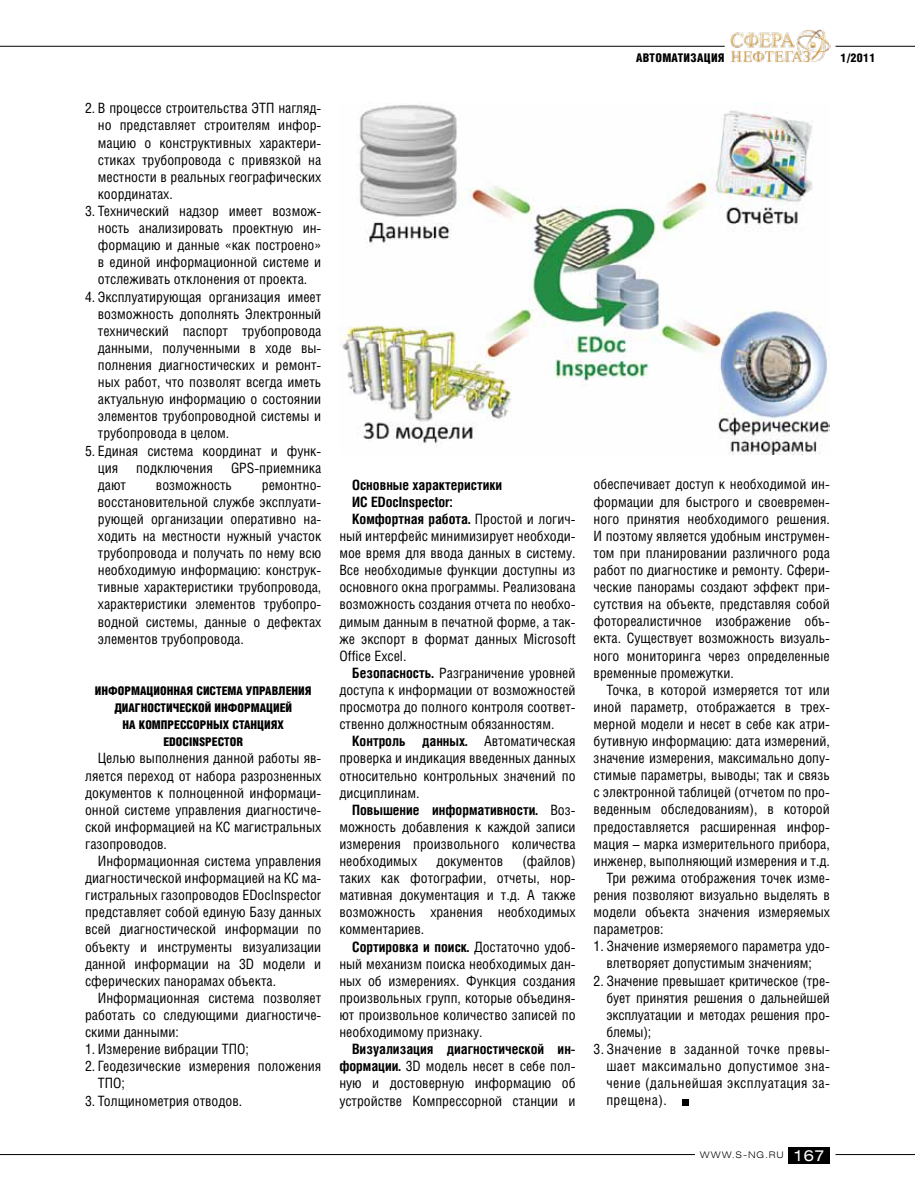
<style>
.page{position:relative;width:915px;height:1191px;background:#fff}
.page>*{position:absolute;margin:0;border:0;box-sizing:border-box;transform-origin:0 0}
.t1{font:15px "Helios Ext";color:#fff}
.t2{font:14.25px/17.1px "Helios Cond";color:#000;text-align:justify}
.t3{font:700 14.25px "Helios Cond";color:#000}
.t4{font:900 12px/17.1px "Helios Cond";color:#000;text-align:center}
.t5{font:900 12px "Helios Cond";letter-spacing:.025em;color:#000}
.t6{font:300 9px "Helios Ext";letter-spacing:.1em;color:#000}
.s1{font-weight:400}
.s2{font-weight:700}
</style>
<div class="page">
<hr style="left:835px;top:46px;width:79px;height:1px;background:#000">
<hr style="left:0;top:46px;width:724px;height:1px;background:#000">
<hr style="left:835px;top:1154px;width:79px;height:1px;background:#000">
<hr style="left:0;top:1154px;width:694px;height:1px;background:#000">
<img style="left:730px;top:29px;width:100px;height:34px">
<div style="left:787px;top:1147px;width:42px;height:16px;background:#000"></div>
<img style="left:339px;top:105px;width:490px;height:350px">
<svg style="left:682px;top:1099px;width:6px;height:6px"></svg>
<p class="t2" style="left:98px;top:99px;width:225px;text-indent:-13px">2. В процессе строительства ЭТП нагляд&shy;но представляет строителям инфор&shy;мацию о конструктивных характери&shy;стиках трубопровода с привязкой на местности в реальных географических координатах.</p>
<p class="t2" style="left:98px;top:202px;width:225px;text-indent:-13px">3. Технический надзор имеет возмож&shy;ность анализировать проектную ин&shy;формацию и данные «как построено» в единой информационной системе и отслеживать отклонения от проекта.</p>
<p class="t2" style="left:98px;top:288px;width:225px;text-indent:-13px">4. Эксплуатирующая организация имеет возможность дополнять Электронный технический паспорт трубопровода данными, полученными в ходе вы&shy;полнения диагностических и ремонт&shy;ных работ, что позволят всегда иметь актуальную информацию о состоянии элементов трубопроводной системы и трубопровода в целом.</p>
<p class="t2" style="left:98px;top:441px;width:225px;text-indent:-13px">5. Единая система координат и функ&shy;ция</p>
<p class="t2" style="left:136px;top:459px;width:78px">подключения</p>
<p class="t2" style="left:231px;top:459px;width:92px">GPS-приемника</p>
<p class="t2" style="left:98px;top:476px;width:225px;text-indent:164px">ремонтно&shy;восстановительной службе эксплуати&shy;рующей организации оперативно на&shy;ходить на местности нужный участок трубопровода и получать по нему всю необходимую информацию: конструк&shy;тивные характеристики трубопровода, характеристики элементов трубопро&shy;водной системы, данные о дефектах элементов трубопровода.</p>
<p class="t4" style="left:95px;top:682px;width:218px">ИНФОРМАЦИОННАЯ СИСТЕМА УПРАВЛЕНИЯ<br>ДИАГНОСТИЧЕСКОЙ ИНФОРМАЦИЕЙ<br>НА КОМПРЕССОРНЫХ СТАНЦИЯХ<br>EDOCINSPECTOR</p>
<p class="t2" style="left:85px;top:749px;width:238px;text-indent:13px">Целью выполнения данной работы яв&shy;ляется переход от набора разрозненных документов к полноценной информаци&shy;онной системе управления диагностиче&shy;ской информацией на КС магистральных газопроводов.</p>
<p class="t2" style="left:85px;top:852px;width:238px;text-indent:13px">Информационная система управления диагностической информацией на КС ма&shy;гистральных газопроводов EDocInspector представляет собой единую Базу данных всей диагностической информации по объекту и инструменты визуализации данной информации на 3D модели и сферических панорамах объекта.</p>
<p class="t2" style="left:85px;top:989px;width:238px;text-indent:13px">Информационная система позволяет работать со следующими диагностиче&shy;скими данными:</p>
<p class="t2" style="left:85px;top:1040px;width:165px">1. Измерение вибрации ТПО;</p>
<p class="t2" style="left:98px;top:1057px;width:225px;text-indent:-13px">2. Геодезические измерения положения<br>ТПО;</p>
<p class="t2" style="left:85px;top:1091px;width:158px">3. Толщинометрия отводов.</p>
<p class="t2" style="left:98px;top:476px;width:30px">дают</p>
<p class="t2" style="left:156px;top:476px;width:77px">возможность</p>
<p class="t3" style="left:352px;top:476px;width:151px">Основные характеристики</p>
<p class="t3" style="left:352px;top:493px;width:102px">ИС EDocInspector:</p>
<p class="t3" style="left:352px;top:510px;width:225px">Комфортная работа. <span class="s1">Простой и логич-</span></p>
<p class="t2" style="left:339px;top:527px;width:238px">ный интерфейс минимизирует необходи-</p>
<p class="t2" style="left:339px;top:544px;width:238px">мое время для ввода данных в систему.</p>
<p class="t2" style="left:339px;top:561px;width:238px">Все необходимые функции доступны из</p>
<p class="t2" style="left:339px;top:578px;width:238px">основного окна программы. Реализована</p>
<p class="t2" style="left:339px;top:595px;width:238px">возможность создания отчета по необхо-</p>
<p class="t2" style="left:339px;top:612px;width:238px">димым данным в печатной форме, а так-</p>
<p class="t2" style="left:339px;top:630px;width:238px">же экспорт в формат данных Microsoft</p>
<p class="t2" style="left:339px;top:647px;width:69px">Office Excel.</p>
<p class="t2" style="left:352px;top:664px;width:225px"><span class="s2">Безопасность.</span> Разграничение уровней</p>
<p class="t2" style="left:339px;top:681px;width:238px">доступа к информации от возможностей</p>
<p class="t2" style="left:339px;top:698px;width:238px">просмотра до полного контроля соответ-</p>
<p class="t2" style="left:339px;top:715px;width:216px">ственно должностным обязанностям.</p>
<p class="t3" style="left:352px;top:732px;width:225px">Контроль данных. <span class="s1">Автоматическая</span></p>
<p class="t2" style="left:339px;top:749px;width:238px">проверка и индикация введенных данных</p>
<p class="t2" style="left:339px;top:766px;width:238px">относительно контрольных значений по</p>
<p class="t2" style="left:339px;top:783px;width:82px">дисциплинам.</p>
<p class="t3" style="left:352px;top:801px;width:225px">Повышение информативности. <span class="s1">Воз-</span></p>
<p class="t2" style="left:339px;top:818px;width:238px">можность добавления к каждой записи</p>
<p class="t2" style="left:339px;top:835px;width:238px">измерения произвольного количества</p>
<p class="t2" style="left:339px;top:852px;width:79px">необходимых</p>
<p class="t2" style="left:436px;top:852px;width:68px">документов</p>
<p class="t2" style="left:339px;top:852px;width:238px;text-indent:183px">(файлов) таких как фотографии, отчеты, нор&shy;мативная документация и т.д. А также возможность хранения необходимых комментариев.</p>
<p class="t2" style="left:339px;top:937px;width:238px;text-indent:13px"><span class="s2">Сортировка и поиск.</span> Достаточно удоб&shy;ный механизм поиска необходимых дан&shy;ных об измерениях. Функция создания произвольных групп, которые объединя&shy;ют произвольное количество записей по необходимому признаку.</p>
<p class="t2" style="left:339px;top:1040px;width:238px;text-indent:13px"><span class="s2">Визуализация диагностической ин&shy;формации.</span> 3D модель несет в себе пол&shy;ную и достоверную информацию об устройстве Компрессорной станции и</p>
<p class="t5" style="left:635px;top:51px;width:90px">АВТОМАТИЗАЦИЯ</p>
<p class="t4" style="left:840px;top:49px;width:36px">1/2011</p>
<p class="t2" style="left:593px;top:475px;width:238px">обеспечивает доступ к необходимой ин&shy;формации для быстрого и своевремен&shy;ного принятия необходимого решения.<br>И поэтому является удобным инструмен&shy;том при планировании различного рода работ по диагностике и ремонту. Сфери&shy;ческие панорамы создают эффект при&shy;сутствия на объекте, представляя собой фотореалистичное изображение объ&shy;екта. Существует возможность визуаль&shy;ного мониторинга через определенные временные промежутки.</p>
<p class="t2" style="left:606px;top:681px;width:225px">Точка, в которой измеряется тот или</p>
<p class="t2" style="left:593px;top:698px;width:238px">иной параметр, отображается в трех-</p>
<p class="t2" style="left:593px;top:715px;width:238px">мерной модели и несет в себе как атри-</p>
<p class="t2" style="left:593px;top:732px;width:238px">бутивную информацию: дата измерений,</p>
<p class="t2" style="left:593px;top:749px;width:238px">значение измерения, максимально допу-</p>
<p class="t2" style="left:593px;top:766px;width:238px">стимые параметры, выводы; так и связь</p>
<p class="t2" style="left:593px;top:783px;width:238px">с электронной таблицей (отчетом по про-</p>
<p class="t2" style="left:593px;top:800px;width:238px">веденным обследованиям), в которой</p>
<p class="t2" style="left:593px;top:817px;width:238px">предоставляется расширенная инфор-</p>
<p class="t2" style="left:593px;top:835px;width:238px">мация – марка измерительного прибора,</p>
<p class="t2" style="left:593px;top:852px;width:238px">инженер, выполняющий измерения и т.д.</p>
<p class="t2" style="left:606px;top:869px;width:225px">Три режима отображения точек изме-</p>
<p class="t2" style="left:593px;top:886px;width:238px">рения позволяют визуально выделять в</p>
<p class="t2" style="left:593px;top:903px;width:238px">модели объекта значения измеряемых</p>
<p class="t2" style="left:593px;top:920px;width:71px">параметров:</p>
<p class="t2" style="left:593px;top:937px;width:238px;text-align:center">1. Значение измеряемого параметра удо&shy;влетворяет допустимым значениям;</p>
<p class="t2" style="left:606px;top:971px;width:225px;text-indent:-13px">2. Значение превышает критическое (тре&shy;бует принятия решения о дальнейшей эксплуатации и методах решения про&shy;блемы);</p>
<p class="t2" style="left:606px;top:1040px;width:225px;text-indent:-13px">3. Значение в заданной точке превы&shy;шает максимально допустимое зна&shy;чение (дальнейшая эксплуатация за&shy;прещена).</p>
<p class="t6" style="left:699px;top:1149px;width:85px">WWW.S-NG.RU</p>
<p class="t1" style="left:793px;top:1146px;width:32px">167</p>
</div>
